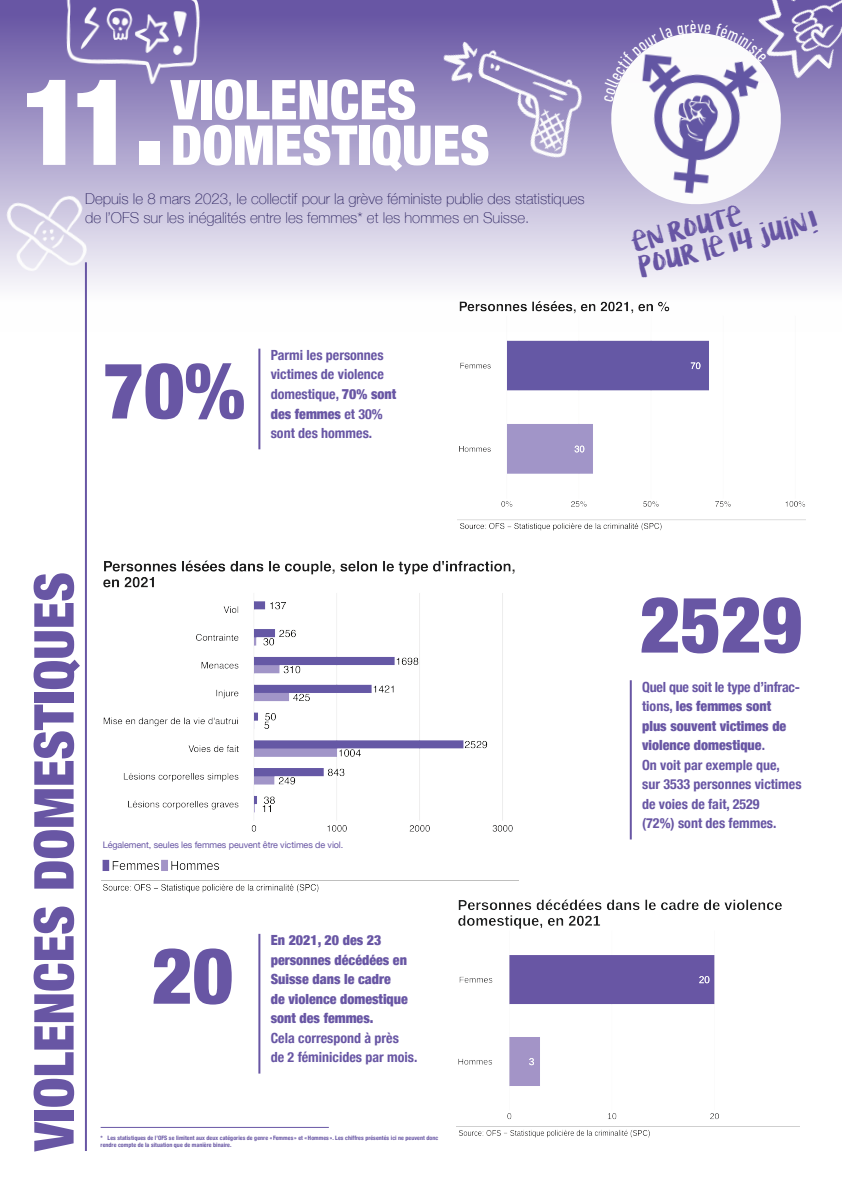
<style>
.page{position:relative;width:842px;height:1191px;background:#fff}
.page>*{position:absolute;margin:0;border:0;box-sizing:border-box;transform-origin:0 0}
.t1{font:900 condensed 120px "Helvetica Neue";color:#fff}
.texte_chiffre{font:900 condensed 78px "Helvetica Neue";color:#6856a4}
.t2{font:900 condensed 55px "Helvetica Neue";color:#6856a4}
.Titre_Poster_2{font:900 condensed 55px "Helvetica Neue";color:#fff}
.notes{font:900 condensed 55px "Helvetica Neue";color:#fff}
.texte_chiffre-2{font:25px "KG Lifeis Messy";color:#6856a4}
.texte_chiffre-3{font:100 15px/19.5px "Helvetica Neue";color:#2c2360}
.texte_chiffre-4{font:900 condensed 14px/19.5px "Helvetica Neue";color:#6856a4}
.texte_chiffre-5{font:700 condensed 14px/19.5px "Helvetica Neue";color:#6856a4}
.Légende_titre{font:700 condensed 14px/19.5px "Helvetica Neue";color:#6856a4}
.Titre_poster{font:700 condensed 14px "Helvetica Neue";color:#6856a4}
.t3{font:9px "Helvetica Neue";letter-spacing:-.01em;color:#6856a4}
.t4{font:700 condensed 6px "Helvetica Neue";letter-spacing:.01em;color:#6856a4}
.s1{font-weight:900}
.s2{font-weight:700}
</style>
<div class="page">
<div style="left:0;top:0;width:842px;height:332px;background:linear-gradient(to bottom,#6250a0,#fff)"></div>
<img style="left:0;top:145px;width:123px;height:174px">
<img style="left:410px;top:16px;width:223px;height:184px">
<img style="left:723px;top:0;width:119px;height:118px">
<img style="left:55px;top:0;width:151px;height:89px">
<img style="left:458px;top:301px;width:352px;height:206px">
<img style="left:458px;top:519px;width:348px;height:11px">
<img style="left:103px;top:560px;width:412px;height:272px">
<img style="left:102px;top:859px;width:117px;height:12px">
<img style="left:102px;top:880px;width:417px;height:12px">
<img style="left:458px;top:899px;width:324px;height:221px">
<img style="left:457px;top:1126px;width:342px;height:11px">
<hr style="left:258px;top:349px;width:2px;height:100px;background:#6856a4">
<hr style="left:630px;top:680px;width:2px;height:159px;background:#6856a4">
<hr style="left:258px;top:934px;width:2px;height:139px;background:#6856a4">
<img style="left:607px;top:33px;width:178px;height:176px">
<hr style="left:101px;top:1127px;width:228px;height:1px;background:#6856a4">
<hr style="left:85px;top:262px;width:2px;height:889px;background:#6856a4">
<svg style="left:604px;top:20px;width:163px;height:82px"></svg>
<p class="t1" style="left:21px;top:23px;width:145px">11.</p>
<p class="notes" style="left:171px;top:54px;width:247px">VIOLENCES</p>
<p class="Titre_Poster_2" style="left:171px;top:100px;width:320px">DOMESTIQUES</p>
<p class="texte_chiffre-3" style="left:85px;top:188px;width:501px">Depuis le 8 mars 2023, le collectif pour la grève féministe publie des statistiques de l’OFS sur les inégalités entre les femmes* et les hommes en Suisse.</p>
<p class="texte_chiffre-2" style="left:628px;top:224px;width:114px;rotate:-15deg">en route</p>
<p class="texte_chiffre-2" style="left:634px;top:249px;width:186px;rotate:-15deg">pour le 14 juin!</p>
<p class="texte_chiffre" style="left:103px;top:326px;width:143px">70%</p>
<p class="Titre_poster" style="left:271px;top:343px;width:114px">Parmi les personnes</p>
<p class="texte_chiffre-5" style="left:271px;top:364px;width:127px">victimes de violence domestique, <span class="s1">70% sont des femmes</span> et 30% sont des hommes.</p>
<h3 class="t2" style="left:9px;top:1151px;width:580px;rotate:-90deg">VIOLENCES DOMESTIQUES</h3>
<p class="t3" style="left:103px;top:838px;width:242px">Légalement, seules les femmes peuvent être victimes de viol.</p>
<p class="texte_chiffre" style="left:152px;top:911px;width:83px">20</p>
<p class="texte_chiffre-4" style="left:271px;top:929px;width:139px">En 2021, 20 des 23 personnes décédées en<br>Suisse dans le cadre de violence domestique sont des femmes.</p>
<p class="texte_chiffre-5" style="left:271px;top:1027px;width:148px">Cela correspond à près<br>de 2 féminicides par mois.</p>
<p class="t4" style="left:101px;top:1133px;width:339px">* Les statistiques de l’OFS se limitent aux deux catégories de genre « Femmes » et « Hommes ». Les chiffres présentés ici ne peuvent donc</p>
<p class="t4" style="left:101px;top:1139px;width:132px">rendre compte de la situation que de manière binaire.</p>
<p class="texte_chiffre" style="left:640px;top:560px;width:164px">2529</p>
<p class="texte_chiffre-4" style="left:642px;top:676px;width:159px"><span class="s2">Quel que soit le type d’infrac&shy;tions,</span> les femmes sont<br>plus souvent victimes de violence domestique<span class="s2">.</span></p>
<p class="Légende_titre" style="left:642px;top:754px;width:161px">On voit par exemple que,<br>sur 3533 personnes victimes</p>
<p class="texte_chiffre-5" style="left:642px;top:793px;width:136px">de voies de fait, 2529 (72%) sont des femmes.</p>
</div>
